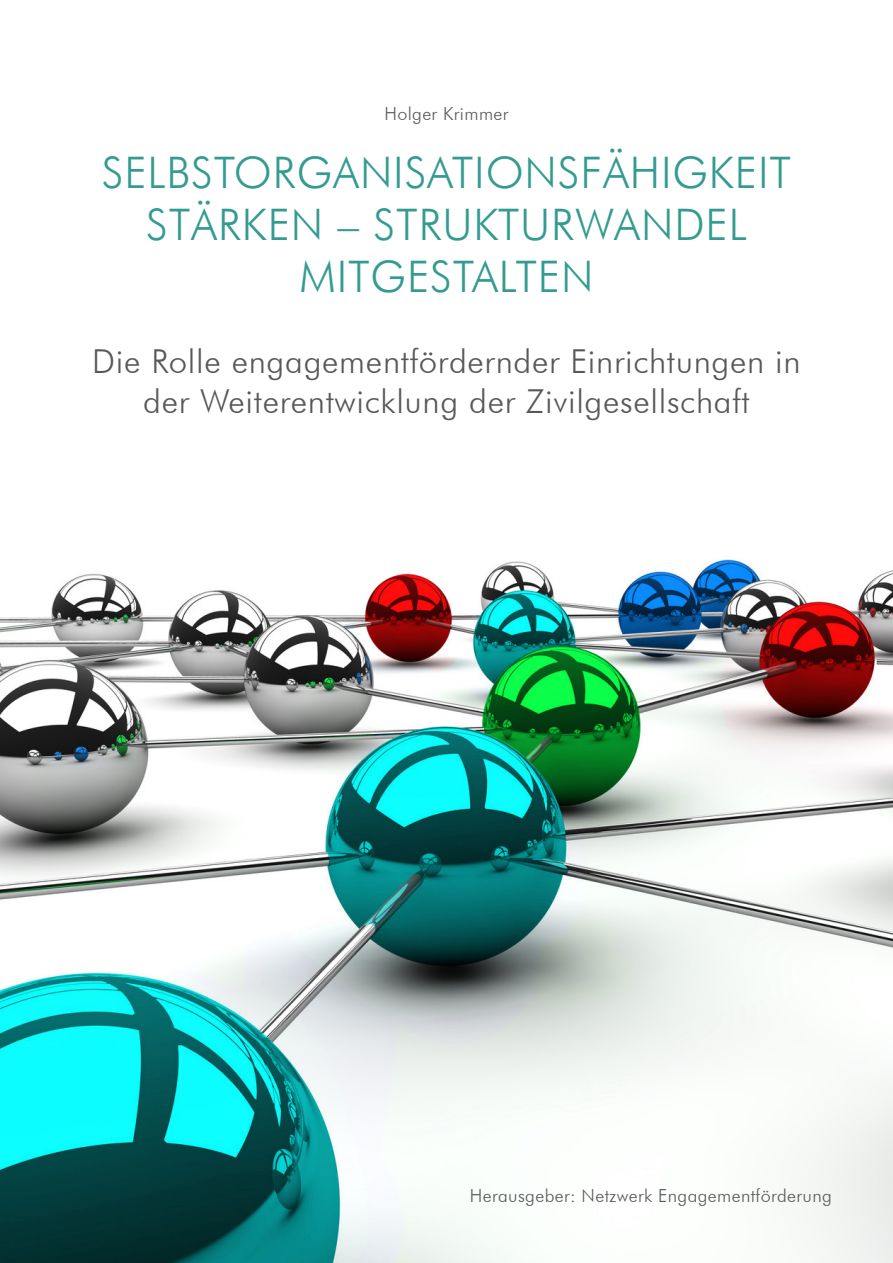
<style>
.page{position:relative;width:893px;height:1263px;background:#fff}
.page>*{position:absolute;margin:0;border:0;box-sizing:border-box;transform-origin:0 0}
.t1{font:300 43.5px "Futura BT";letter-spacing:.02em;color:#349b90}
.t2{font:300 33px "Futura BT";letter-spacing:.02em;color:#57585a}
.t3{font:300 18px "Futura BT";letter-spacing:.02em;color:#57585a}
</style>
<div class="page">
<img style="left:0;top:559px;width:893px;height:704px">
<p class="t3" style="left:384px;top:103px;width:126px">Holger Krimmer</p>
<p class="t1" style="left:102px;top:146px;width:691px">SELBSTORGANISATIONSFÄHIGKEIT</p>
<p class="t1" style="left:146px;top:198px;width:602px">STÄRKEN – STRUKTURWANDEL</p>
<p class="t1" style="left:299px;top:250px;width:296px">MITGESTALTEN</p>
<p class="t2" style="left:92px;top:341px;width:710px">Die Rolle engagementfördernder Einrichtungen in</p>
<p class="t2" style="left:143px;top:381px;width:608px">der Weiterentwicklung der Zivilgesellschaft</p>
<p class="t3" style="left:470px;top:1184px;width:363px">Herausgeber: Netzwerk Engagementförderung</p>
</div>
